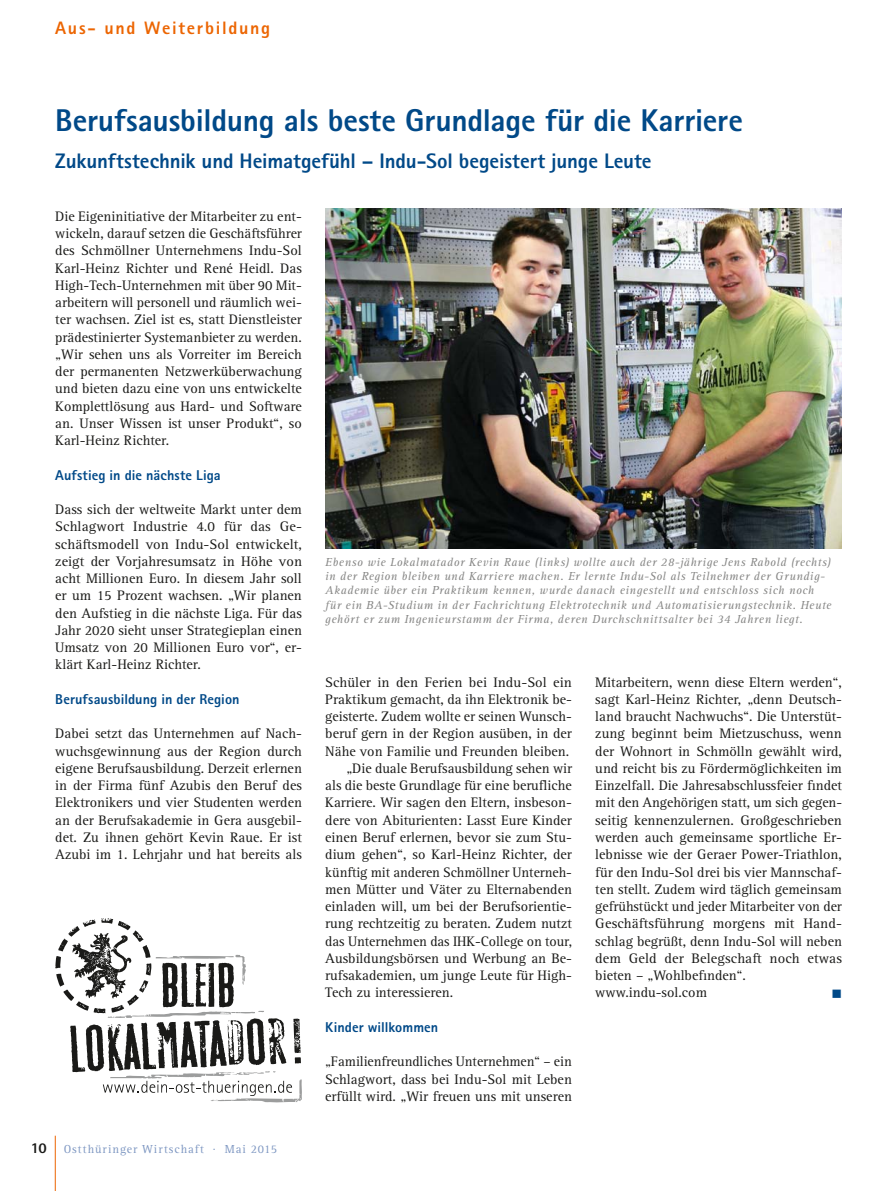
<style>
.page{position:relative;width:893px;height:1191px;background:#fff}
.page>*{position:absolute;margin:0;border:0;box-sizing:border-box;transform-origin:0 0}
.t1{font:800 31.5px "Agfa Rotis Sans Serif";letter-spacing:-.005em;color:#004988}
.t2{font:800 21px "Agfa Rotis Sans Serif";letter-spacing:-.005em;color:#004988}
.t3{font:800 18px "Agfa Rotis Sans Serif";letter-spacing:.095em;color:#ec6502}
.t4{font:14.25px/17.2px "Agfa Rotis Serif";color:#1a1a18;text-align:justify}
.t5{font:800 14.25px "Agfa Rotis Sans Serif";letter-spacing:.005em;color:#004988}
.t6{font:14.25px "Wingdings";color:#004988}
.t7{font:italic 12px/14.4px "Agfa Rotis Serif";letter-spacing:.04em;color:#878786}
.t8{font:12px "Agfa Rotis Serif";letter-spacing:.08em;color:#7e97c2}
.s1{font-family:"Agfa Rotis Sans Serif";font-weight:800;font-size:15px;color:#1a1a18}
</style>
<div class="page">
<hr style="left:55px;top:1135px;width:1px;height:56px;background:#ec6502">
<img style="left:325px;top:208px;width:517px;height:341px">
<svg style="left:55px;top:918px;width:247px;height:184px"></svg>
<p class="t3" style="left:55px;top:16px;width:216px">Aus- und Weiterbildung</p>
<h1 class="t1" style="left:55px;top:100px;width:689px">Berufsausbildung als beste Grundlage für die Karriere</h1>
<h2 class="t2" style="left:55px;top:148px;width:598px">Zukunftstechnik und Heimatgefühl – Indu-Sol begeistert junge Leute</h2>
<p class="t4" style="left:55px;top:208px;width:248px">Die Eigeninitiative der Mitarbeiter zu ent&shy;wickeln, darauf setzen die Geschäftsführer des Schmöllner Unternehmens Indu-Sol Karl-Heinz Richter und René Heidl. Das High-Tech-Unternehmen mit über 90 Mit&shy;arbeitern will personell und räumlich wei&shy;ter wachsen. Ziel ist es, statt Dienstleister prädestinierter Systemanbieter zu werden. „Wir sehen uns als Vorreiter im Bereich der permanenten Netzwerküberwachung und bieten dazu eine von uns entwickelte Komplettlösung aus Hard- und Software an. Unser Wissen ist unser Produkt“, so Karl-Heinz Richter.</p>
<p class="t5" style="left:55px;top:466px;width:167px">Aufstieg in die nächste Liga</p>
<p class="t4" style="left:55px;top:501px;width:248px">Dass sich der weltweite Markt unter dem Schlagwort Industrie 4.0 für das Ge&shy;schäftsmodell von Indu-Sol entwickelt, zeigt der Vorjahresumsatz in Höhe von acht Millionen Euro. In diesem Jahr soll er um 15 Prozent wachsen. „Wir planen den Aufstieg in die nächste Liga. Für das Jahr 2020 sieht unser Strategieplan einen Umsatz von 20 Millionen Euro vor“, er&shy;klärt Karl-Heinz Richter.</p>
<p class="t5" style="left:55px;top:690px;width:186px">Berufsausbildung in der Region</p>
<p class="t4" style="left:55px;top:725px;width:248px">Dabei setzt das Unternehmen auf Nach&shy;wuchsgewinnung aus der Region durch eigene Berufsausbildung. Derzeit erlernen in der Firma fünf Azubis den Beruf des Elektronikers und vier Studenten werden an der Berufsakademie in Gera ausgebil&shy;det. Zu ihnen gehört Kevin Raue. Er ist Azubi im 1. Lehrjahr und hat bereits als</p>
<p class="t8" style="left:31px;top:1141px;width:248px"><span class="s1">10</span> Ostthüringer Wirtschaft · Mai 2015</p>
<p class="t7" style="left:325px;top:555px;width:508px">Ebenso wie Lokalmatador Kevin Raue (links) wollte auch der 28-jährige Jens Rabold (rechts) in der Region bleiben und Karriere machen. Er lernte Indu-Sol als Teilnehmer der Grundig-Akademie über ein Praktikum kennen, wurde danach eingestellt und entschloss sich noch für ein BA-Studium in der Fachrichtung Elektrotechnik und Automatisierungstechnik. Heute gehört er zum Ingenieurstamm der Firma, deren Durchschnittsalter bei 34 Jahren liegt.</p>
<p class="t4" style="left:325px;top:673px;width:248px">Schüler in den Ferien bei Indu-Sol ein</p>
<p class="t4" style="left:325px;top:691px;width:248px">Praktikum gemacht, da ihn Elektronik be-</p>
<p class="t4" style="left:325px;top:708px;width:248px">geisterte. Zudem wollte er seinen Wunsch-</p>
<p class="t4" style="left:325px;top:725px;width:248px">beruf gern in der Region ausüben, in der</p>
<p class="t4" style="left:325px;top:742px;width:245px">Nähe von Familie und Freunden bleiben.</p>
<p class="t4" style="left:347px;top:760px;width:227px">„Die duale Berufsausbildung sehen wir</p>
<p class="t4" style="left:325px;top:777px;width:248px">als die beste Grundlage für eine berufliche</p>
<p class="t4" style="left:325px;top:794px;width:248px">Karriere. Wir sagen den Eltern, insbeson-</p>
<p class="t4" style="left:325px;top:811px;width:248px">dere von Abiturienten: Lasst Eure Kinder</p>
<p class="t4" style="left:325px;top:829px;width:248px">einen Beruf erlernen, bevor sie zum Stu-</p>
<p class="t4" style="left:325px;top:846px;width:248px">dium gehen“, so Karl-Heinz Richter, der</p>
<p class="t4" style="left:325px;top:863px;width:248px">künftig mit anderen Schmöllner Unterneh-</p>
<p class="t4" style="left:325px;top:880px;width:248px">men Mütter und Väter zu Elternabenden</p>
<p class="t4" style="left:325px;top:898px;width:248px">einladen will, um bei der Berufsorientie-</p>
<p class="t4" style="left:325px;top:915px;width:248px">rung rechtzeitig zu beraten. Zudem nutzt</p>
<p class="t4" style="left:325px;top:932px;width:248px">das Unternehmen das IHK-College on tour,</p>
<p class="t4" style="left:325px;top:949px;width:248px">Ausbildungsbörsen und Werbung an Be-</p>
<p class="t4" style="left:325px;top:967px;width:247px">rufsakademien, um junge Leute für High-</p>
<p class="t4" style="left:325px;top:984px;width:129px">Tech zu interessieren.</p>
<p class="t5" style="left:325px;top:1018px;width:114px">Kinder willkommen</p>
<p class="t4" style="left:325px;top:1053px;width:248px">„Familienfreundliches Unternehmen“ – ein Schlagwort, dass bei Indu-Sol mit Leben erfüllt wird. „Wir freuen uns mit unseren</p>
<p class="t4" style="left:595px;top:673px;width:248px;text-align:left">Mitarbeitern, wenn diese Eltern werden“, sagt Karl-Heinz Richter, „denn Deutsch&shy;land braucht Nachwuchs“. Die Unterstüt&shy;zung beginnt beim Mietzuschuss, wenn der Wohnort in Schmölln gewählt wird, und reicht bis zu Fördermöglichkeiten im Einzelfall. Die Jahresabschlussfeier findet mit den Angehörigen statt, um sich gegen&shy;seitig kennenzulernen. Großgeschrieben werden auch gemeinsame sportliche Er&shy;lebnisse wie der Geraer Power-Triathlon, für den Indu-Sol drei bis vier Mannschaf&shy;ten stellt. Zudem wird täglich gemeinsam gefrühstückt und jeder Mitarbeiter von der Geschäftsführung morgens mit Hand&shy;schlag begrüßt, denn Indu-Sol will neben dem Geld der Belegschaft noch etwas bieten – „Wohlbefinden“. www.indu-sol.com</p>
<p class="t6" style="left:831px;top:986px;width:12px">■</p>
</div>
